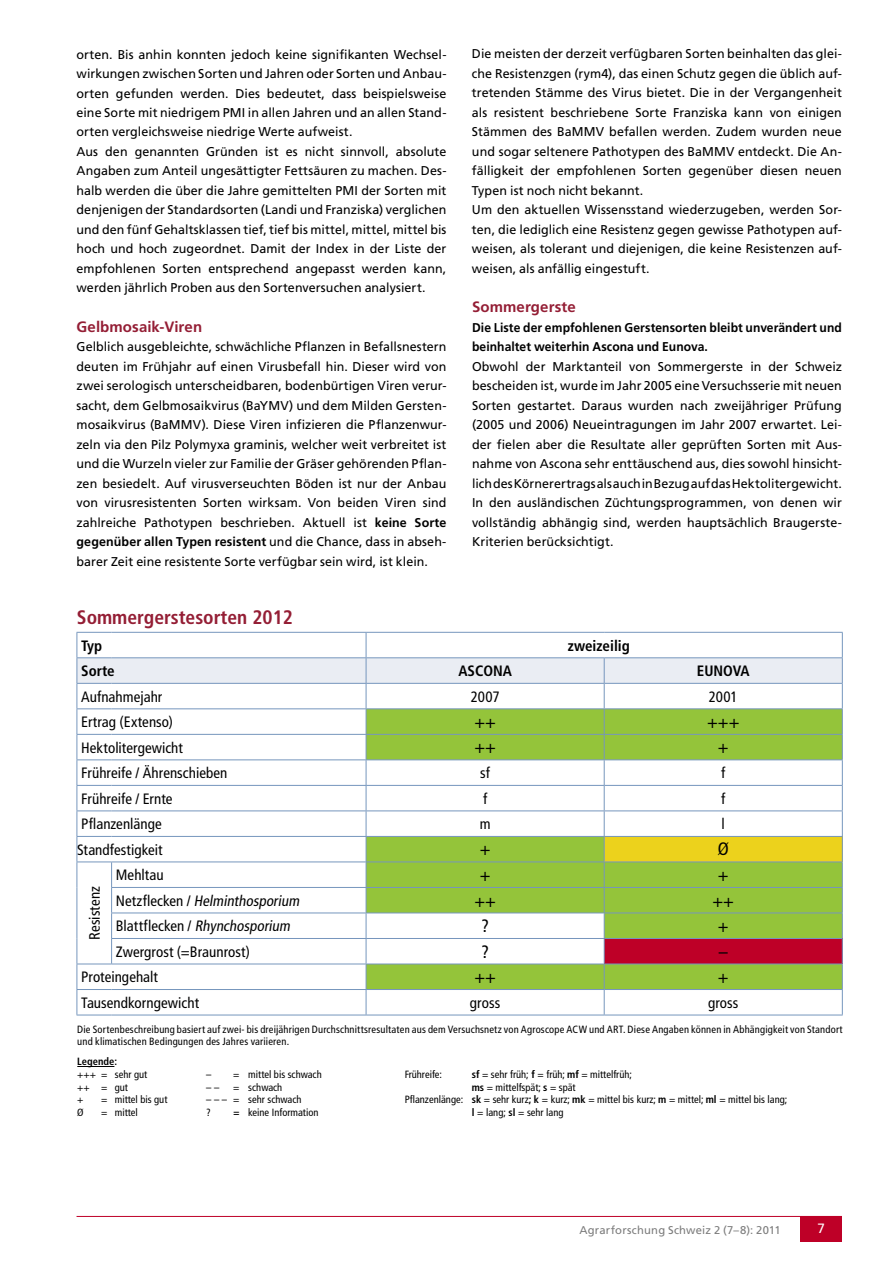
<style>
.page{position:relative;width:893px;height:1263px;background:#fff}
.page>*{position:absolute;margin:0;border:0;box-sizing:border-box;transform-origin:0 0}
.t1{font:700 condensed 19.5px "Frutiger LT Std";color:#941e35}
.t2{font:condensed 18px "Frutiger LT Std";color:#000}
.t3{font:condensed 15px "Frutiger LT Std";letter-spacing:.005em;color:#000}
.t4{font:italic condensed 15px "Frutiger LT Std";color:#000}
.t5{font:700 condensed 15px "Frutiger LT Std";color:#000}
.t6{font:700 15px "Frutiger LT Std";letter-spacing:.005em;color:#941e35}
.t7{font:13.5px "Frutiger LT Std";color:#fff}
.t8{font:12.75px/19.5px "Frutiger LT Std";letter-spacing:.005em;color:#000}
.t9{font:700 12.75px/19.5px "Frutiger LT Std";letter-spacing:.005em;color:#000;scale:.95 1}
.t10{font:11.25px "Frutiger LT Std";letter-spacing:.015em;color:#7c7c7c}
.t11{font:condensed 10.5px/12.6px "Frutiger LT Std";letter-spacing:.01em;color:#000}
.t12{font:700 condensed 10.5px "Frutiger LT Std";color:#000}
.s1{font-weight:700}
.s2{font-style:normal}
.s3{font-style:italic;font-stretch:normal}
</style>
<div class="page">
<hr style="left:77px;top:1216px;width:765px;height:1px;background:#be0027">
<div style="left:800px;top:1216px;width:42px;height:26px;background:#be0027"></div>
<hr style="left:77px;top:632px;width:35px;height:1px;background:#7696bd">
<hr style="left:112px;top:632px;width:254px;height:1px;background:#7696bd">
<hr style="left:366px;top:632px;width:238px;height:1px;background:#7696bd">
<hr style="left:604px;top:632px;width:239px;height:1px;background:#7696bd">
<svg style="left:77px;top:633px;width:766px;height:382px"></svg>
<hr style="left:77px;top:1015px;width:35px;height:1px;background:#7696bd">
<hr style="left:112px;top:1015px;width:254px;height:1px;background:#7696bd">
<hr style="left:366px;top:1015px;width:238px;height:1px;background:#7696bd">
<hr style="left:604px;top:1015px;width:239px;height:1px;background:#7696bd">
<hr style="left:77px;top:861px;width:35px;height:1px;background:#7696bd">
<hr style="left:112px;top:861px;width:254px;height:1px;background:#7696bd">
<hr style="left:77px;top:1066px;width:37px;height:1px;background:#000">
<p class="t8" style="left:77px;top:44px;width:371px">orten. Bis anhin konnten jedoch keine signifikanten Wechsel&shy;wirkungen zwischen Sorten und Jahren oder Sorten und Anbau&shy;orten gefunden werden. Dies bedeutet, dass beispielsweise eine Sorte mit niedrigem PMI in allen Jahren und an allen Stand&shy;orten vergleichsweise niedrige Werte aufweist.<br>Aus den genannten Gründen ist es nicht sinnvoll, absolute Angaben zum Anteil ungesättigter Fettsäuren zu machen. Des&shy;halb werden die über die Jahre gemittelten PMI der Sorten mit denjenigen der Standardsorten (Landi und Franziska) verglichen und den fünf Gehaltsklassen tief, tief bis mittel, mittel, mittel bis hoch und hoch zugeordnet. Damit der Index in der Liste der empfohlenen Sorten entsprechend angepasst werden kann, werden jährlich Proben aus den Sortenversuchen analysiert.</p>
<p class="t6" style="left:77px;top:317px;width:127px">Gelbmosaik-Viren</p>
<p class="t8" style="left:77px;top:337px;width:371px;text-align:justify">Gelblich ausgebleichte, schwächliche Pflanzen in Befallsnestern deuten im Frühjahr auf einen Virusbefall hin. Dieser wird von zwei serologisch unterscheidbaren, bodenbürtigen Viren verur&shy;sacht, dem Gelbmosaikvirus (BaYMV) und dem Milden Gersten&shy;mosaikvirus (BaMMV). Diese Viren infizieren die Pflanzenwur&shy;zeln via den Pilz Polymyxa graminis, welcher weit verbreitet ist und die Wurzeln vieler zur Familie der Gräser gehörenden Pflan&shy;zen besiedelt. Auf virusverseuchten Böden ist nur der Anbau von virusresistenten Sorten wirksam. Von beiden Viren sind zahlreiche Pathotypen beschrieben. Aktuell ist <span class="s1">keine Sorte gegenüber allen Typen resistent</span> und die Chance, dass in abseh&shy;barer Zeit eine resistente Sorte verfügbar sein wird, ist klein.</p>
<p class="t8" style="left:472px;top:44px;width:371px">Die meisten der derzeit verfügbaren Sorten beinhalten das glei&shy;che Resistenzgen (rym4), das einen Schutz gegen die üblich auf&shy;tretenden Stämme des Virus bietet. Die in der Vergangenheit als resistent beschriebene Sorte Franziska kann von einigen Stämmen des BaMMV befallen werden. Zudem wurden neue und sogar seltenere Pathotypen des BaMMV entdeckt. Die An&shy;fälligkeit der empfohlenen Sorten gegenüber diesen neuen Typen ist noch nicht bekannt.<br>Um den aktuellen Wissensstand wiederzugeben, werden Sor&shy;ten, die lediglich eine Resistenz gegen gewisse Pathotypen auf&shy;weisen, als tolerant und diejenigen, die keine Resistenzen auf&shy;weisen, als anfällig eingestuft.</p>
<p class="t6" style="left:472px;top:298px;width:105px">Sommergerste</p>
<p class="t9" style="left:472px;top:317px;width:391px">Die Liste der empfohlenen Gerstensorten bleibt unverändert und beinhaltet weiterhin Ascona und Eunova.</p>
<p class="t8" style="left:472px;top:356px;width:371px;text-align:justify">Obwohl der Marktanteil von Sommergerste in der Schweiz bescheiden ist, wurde im Jahr 2005 eine Versuchsserie mit neuen Sorten gestartet. Daraus wurden nach zweijähriger Prüfung (2005 und 2006) Neueintragungen im Jahr 2007 erwartet. Lei&shy;der fielen aber die Resultate aller geprüften Sorten mit Aus&shy;nahme von Ascona sehr enttäuschend aus, dies sowohl hinsicht&shy;lich des Körnerertrags als auch in Bezug auf das Hektolitergewicht.<br>In den ausländischen Züchtungsprogrammen, von denen wir vollständig abhängig sind, werden hauptsächlich Braugerste-Kriterien berücksichtigt.</p>
<h1 class="t1" style="left:77px;top:605px;width:218px">Sommergerstesorten 2012</h1>
<p class="t5" style="left:81px;top:637px;width:23px">Typ</p>
<p class="t5" style="left:568px;top:637px;width:63px">zweizeilig</p>
<p class="t5" style="left:81px;top:662px;width:35px">Sorte</p>
<p class="t5" style="left:458px;top:662px;width:55px">ASCONA</p>
<p class="t5" style="left:697px;top:662px;width:54px">EUNOVA</p>
<p class="t3" style="left:81px;top:688px;width:83px">Aufnahmejahr</p>
<p class="t3" style="left:471px;top:688px;width:30px">2007</p>
<p class="t3" style="left:709px;top:688px;width:30px">2001</p>
<p class="t3" style="left:81px;top:713px;width:93px">Ertrag (Extenso)</p>
<h2 class="t2" style="left:474px;top:711px;width:23px">++</h2>
<h2 class="t2" style="left:707px;top:711px;width:34px">+++</h2>
<p class="t3" style="left:81px;top:739px;width:103px">Hektolitergewicht</p>
<h2 class="t2" style="left:474px;top:737px;width:23px">++</h2>
<h2 class="t2" style="left:718px;top:737px;width:12px">+</h2>
<p class="t3" style="left:81px;top:764px;width:148px">Frühreife / Ährenschieben</p>
<p class="t3" style="left:480px;top:764px;width:11px">sf</p>
<p class="t3" style="left:721px;top:764px;width:6px">f</p>
<p class="t3" style="left:81px;top:790px;width:93px">Frühreife / Ernte</p>
<p class="t3" style="left:483px;top:790px;width:6px">f</p>
<p class="t3" style="left:721px;top:790px;width:6px">f</p>
<p class="t3" style="left:81px;top:815px;width:82px">Pflanzenlänge</p>
<p class="t3" style="left:480px;top:815px;width:12px">m</p>
<p class="t3" style="left:722px;top:815px;width:5px">l</p>
<p class="t3" style="left:77px;top:841px;width:87px">Standfestigkeit</p>
<h2 class="t2" style="left:480px;top:839px;width:12px">+</h2>
<h2 class="t2" style="left:718px;top:839px;width:13px">Ø</h2>
<p class="t3" style="left:86px;top:939px;width:55px;rotate:-90deg">Resistenz</p>
<p class="t3" style="left:116px;top:866px;width:49px">Mehltau</p>
<h2 class="t2" style="left:480px;top:864px;width:12px">+</h2>
<h2 class="t2" style="left:718px;top:864px;width:12px">+</h2>
<p class="t4" style="left:116px;top:892px;width:188px"><span class="s2">N et z f l e c ke n /</span> Helminthosporium</p>
<h2 class="t2" style="left:474px;top:890px;width:23px">++</h2>
<h2 class="t2" style="left:712px;top:890px;width:23px">++</h2>
<p class="t4" style="left:116px;top:917px;width:178px"><span class="s2">Blattflecken /</span> Rhynchosporium</p>
<h2 class="t2" style="left:481px;top:915px;width:9px">?</h2>
<h2 class="t2" style="left:718px;top:915px;width:12px">+</h2>
<p class="t3" style="left:116px;top:943px;width:136px">Zwergrost (=Braunrost)</p>
<h2 class="t2" style="left:481px;top:941px;width:9px">?</h2>
<h2 class="t2" style="left:719px;top:941px;width:10px">–</h2>
<p class="t3" style="left:81px;top:968px;width:78px">Proteingehalt</p>
<h2 class="t2" style="left:474px;top:966px;width:23px">++</h2>
<h2 class="t2" style="left:718px;top:966px;width:12px">+</h2>
<p class="t3" style="left:81px;top:994px;width:119px">Tausendkorngewicht</p>
<p class="t3" style="left:470px;top:994px;width:32px">gross</p>
<p class="t3" style="left:708px;top:994px;width:32px">gross</p>
<p class="t11" style="left:77px;top:1023px;width:767px">Die Sortenbeschreibung basiert auf zwei- bis dreijährigen Durchschnittsresultaten aus dem Versuchsnetz von Agroscope ACW und ART. Diese Angaben können in Abhängigkeit von Standort und klimatischen Bedingungen des Jahres variieren.</p>
<p class="t12" style="left:77px;top:1055px;width:41px">Legende:</p>
<p class="t11" style="left:77px;top:1068px;width:71px">+++ = sehr gut</p>
<p class="t11" style="left:206px;top:1068px;width:117px">– = mittel bis schwach</p>
<p class="t11" style="left:405px;top:1068px;width:39px">Frühreife:</p>
<p class="t11" style="left:472px;top:1068px;width:162px"><span class="s1">sf</span> = sehr früh; <span class="s1">f</span> = früh; <span class="s1">mf</span> = mittelfrüh;</p>
<p class="t11" style="left:77px;top:1081px;width:52px">++ = gut</p>
<p class="t11" style="left:206px;top:1081px;width:15px">– –</p>
<p class="t11" style="left:233px;top:1081px;width:51px">= schwach</p>
<p class="t11" style="left:472px;top:1081px;width:105px"><span class="s1">ms</span> = mittelfspät; <span class="s1">s</span> = spät</p>
<p class="t11" style="left:77px;top:1093px;width:8px">+</p>
<p class="t11" style="left:101px;top:1093px;width:68px">= mittel bis gut</p>
<p class="t11" style="left:206px;top:1093px;width:97px">– – – = sehr schwach</p>
<p class="t11" style="left:405px;top:1093px;width:384px">Pflanzenlänge: <span class="s1">sk</span> = sehr kurz<span class="s1">; k</span> = kurz; <span class="s1">mk</span> = mittel bis kurz; <span class="s1">m</span> = mittel; <span class="s1">ml</span> = mittel bis lang;</p>
<p class="t11" style="left:77px;top:1106px;width:8px">Ø</p>
<p class="t11" style="left:101px;top:1106px;width:38px">= mittel</p>
<p class="t11" style="left:206px;top:1106px;width:6px">?</p>
<p class="t11" style="left:233px;top:1106px;width:87px"><span class="s3">=</span> keine Information</p>
<p class="t11" style="left:472px;top:1106px;width:93px"><span class="s1">l</span> = lang; <span class="s1">sl</span> = sehr lang</p>
<p class="t10" style="left:579px;top:1223px;width:203px">Agrarforschung Schweiz 2 (7–8): 2011</p>
<p class="t7" style="left:817px;top:1221px;width:9px">7</p>
</div>
